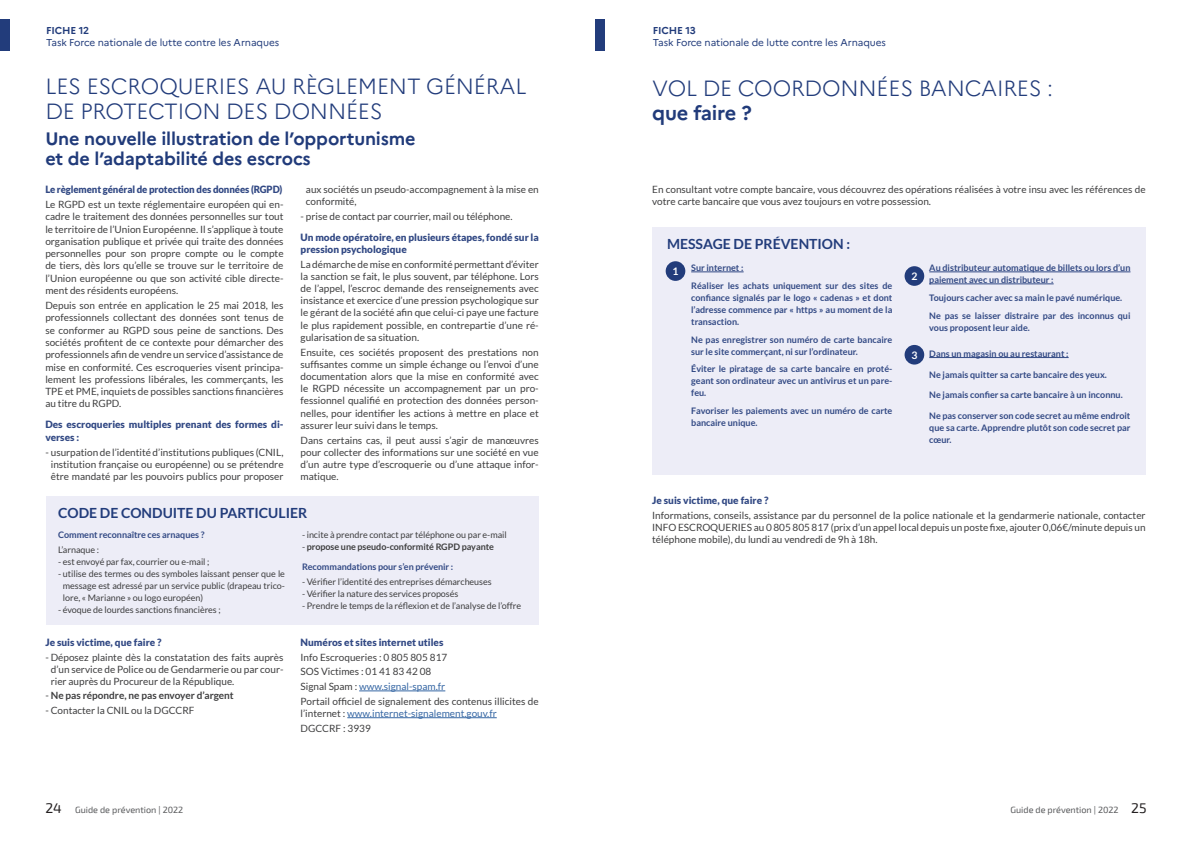
<style>
.page{position:relative;width:1191px;height:842px;background:#fff}
.page>*{position:absolute;margin:0;border:0;box-sizing:border-box;transform-origin:0 0}
.t1{font:300 22px/25.7px "Marianne";letter-spacing:-.01em;color:#223c7b}
.t2{font:700 20px "Marianne";letter-spacing:-.01em;color:#213b7a}
.t3{font:700 18px/20px "Marianne";letter-spacing:-.01em;color:#213b7a}
.t4{font:700 14px "Lato";color:#223c7b}
.t5{font:700 10.4px "Lato";color:#fff}
.t6{font:10px/12.3px "Lato";color:#3e3e3f;text-align:justify}
.t7{font:900 10px/12.3px "Lato";color:#324984}
.t8{font:10px "Marianne";letter-spacing:-.01em;color:#223c7b}
.t9{font:900 10px "Lato";color:#324984;scale:.96 1}
.t10{font:700 10px "Lato";color:#3e3e3f}
.t11{font:10px "Lato";color:#3667a4}
.t12{font:700 10px "Marianne";letter-spacing:-.01em;color:#223c7b}
.t13{font:700 9px/12px "Lato";color:#324984}
.t14{font:9px/12px "Lato";letter-spacing:-.005em;color:#3e3e3f;text-align:justify}
.t15{font:9px "Exo 2";color:#57585a}
.t16{font:700 9px "Lato";letter-spacing:-.005em;color:#3e3e3f}
.s1{font-weight:400}
.s2{color:#3e3e3f}
.s3{color:#3667a4}
.s4{font-size:14px;color:#231f20}
</style>
<div class="page">
<div style="left:0;top:20px;width:10px;height:31px;background:#223c7b"></div>
<div style="left:46px;top:496px;width:493px;height:129px;background:#ededf7"></div>
<hr style="left:359px;top:691px;width:86px;height:1px;background:#3667a4">
<hr style="left:347px;top:717px;width:150px;height:1px;background:#3667a4">
<div style="left:652px;top:227px;width:493px;height:248px;background:#ededf7"></div>
<hr style="left:691px;top:271px;width:52px;height:1px;background:#324984">
<hr style="left:929px;top:271px;width:201px;height:1px;background:#324984">
<hr style="left:929px;top:283px;width:124px;height:1px;background:#324984">
<hr style="left:929px;top:357px;width:139px;height:1px;background:#324984">
<div style="left:665px;top:261px;width:20px;height:20px;background:#223c7b;border-radius:50%"></div>
<div style="left:904px;top:266px;width:20px;height:20px;background:#223c7b;border-radius:50%"></div>
<div style="left:904px;top:345px;width:20px;height:20px;background:#223c7b;border-radius:50%"></div>
<div style="left:595px;top:20px;width:10px;height:31px;background:#223c7b"></div>
<p class="t12" style="left:46px;top:24px;width:45px">FICHE 12</p>
<p class="t8" style="left:46px;top:36px;width:234px">Task Force nationale de lutte contre les Arnaques</p>
<p class="t1" style="left:45px;top:73px;width:483px">LES ESCROQUERIES AU RÈGLEMENT GÉNÉRAL<br>DE PROTECTION DES DONNÉES</p>
<p class="t3" style="left:45px;top:129px;width:372px">Une nouvelle illustration de l’opportunisme et de l’adaptabilité des escrocs</p>
<p class="t9" style="left:45px;top:183px;width:248px">Le règlement général de protection des données (RGPD)</p>
<p class="t6" style="left:45px;top:198px;width:240px">Le RGPD est un texte réglementaire européen qui en&shy;cadre le traitement des données personnelles sur tout le territoire de l’Union Européenne. Il s’applique à toute organisation publique et privée qui traite des données personnelles pour son propre compte ou le compte de tiers, dès lors qu’elle se trouve sur le territoire de l’Union européenne ou que son activité cible directe&shy;ment des résidents européens.</p>
<p class="t6" style="left:45px;top:299px;width:240px">Depuis son entrée en application le 25 mai 2018, les professionnels collectant des données sont tenus de se conformer au RGPD sous peine de sanctions. Des sociétés profitent de ce contexte pour démarcher des professionnels afin de vendre un service d’assistance de mise en conformité. Ces escroqueries visent principa&shy;lement les professions libérales, les commerçants, les TPE et PME, inquiets de possibles sanctions financières au titre du RGPD.</p>
<p class="t7" style="left:45px;top:418px;width:240px">Des escroqueries multiples prenant des formes di&shy;verses :</p>
<p class="t6" style="left:45px;top:446px;width:240px;text-align:center">- usurpation de l’identité d’institutions publiques (CNIL, institution française ou européenne) ou se prétendre être mandaté par les pouvoirs publics pour proposer</p>
<p class="t6" style="left:306px;top:183px;width:234px">aux sociétés un pseudo-accompagnement à la mise en conformité,</p>
<p class="t6" style="left:300px;top:210px;width:214px">- prise de contact par courrier, mail ou téléphone.</p>
<p class="t7" style="left:300px;top:231px;width:240px">Un mode opératoire, en plusieurs étapes, fondé sur la pression psychologique</p>
<p class="t6" style="left:300px;top:258px;width:240px">La démarche de mise en conformité permettant d’éviter la sanction se fait, le plus souvent, par téléphone. Lors de l’appel, l’escroc demande des renseignements avec insistance et exercice d’une pression psychologique sur le gérant de la société afin que celui-ci paye une facture le plus rapidement possible, en contrepartie d’une ré&shy;gularisation de sa situation.</p>
<p class="t6" style="left:300px;top:346px;width:240px">Ensuite, ces sociétés proposent des prestations non suffisantes comme un simple échange ou l’envoi d’une documentation alors que la mise en conformité avec le RGPD nécessite un accompagnement par un pro&shy;fessionnel qualifié en protection des données person&shy;nelles, pour identifier les actions à mettre en place et assurer leur suivi dans le temps.</p>
<p class="t6" style="left:300px;top:434px;width:240px">Dans certains cas, il peut aussi s’agir de manœuvres pour collecter des informations sur une société en vue d’un autre type d’escroquerie ou d’une attaque infor&shy;matique.</p>
<p class="t4" style="left:58px;top:505px;width:251px">CODE DE CONDUITE DU PARTICULIER</p>
<p class="t13" style="left:58px;top:528px;width:148px">Comment reconnaître ces arnaques ?</p>
<p class="t14" style="left:58px;top:543px;width:43px">L’arnaque :</p>
<p class="t14" style="left:58px;top:555px;width:153px">- est envoyé par fax, courrier ou e-mail ;</p>
<p class="t14" style="left:63px;top:567px;width:224px;text-indent:-5px">- utilise des termes ou des symboles laissant penser que le message est adressé par un service public (drapeau trico&shy;lore, « Marianne » ou logo européen)</p>
<p class="t14" style="left:58px;top:603px;width:164px">- évoque de lourdes sanctions financières ;</p>
<p class="t7" style="left:45px;top:636px;width:118px">Je suis victime, que faire ?</p>
<p class="t6" style="left:51px;top:651px;width:234px;line-height:12px;text-indent:-5px">- Déposez plainte dès la constatation des faits auprès d’un service de Police ou de Gendarmerie ou par cour&shy;rier auprès du Procureur de la République.</p>
<p class="t10" style="left:45px;top:690px;width:190px"><span class="s1">-</span> Ne pas répondre, ne pas envoyer d’argent</p>
<p class="t6" style="left:45px;top:704px;width:151px">- Contacter la CNIL ou la DGCCRF</p>
<p class="t14" style="left:302px;top:528px;width:206px">- incite à prendre contact par téléphone ou par e-mail</p>
<p class="t16" style="left:302px;top:541px;width:193px"><span class="s1">-</span> propose une pseudo-conformité RGPD payante</p>
<p class="t13" style="left:302px;top:561px;width:153px">Recommandations pour s’en prévenir :</p>
<p class="t14" style="left:302px;top:576px;width:191px">- Vérifier l’identité des entreprises démarcheuses</p>
<p class="t14" style="left:302px;top:588px;width:158px">- Vérifier la nature des services proposés</p>
<p class="t14" style="left:302px;top:600px;width:221px">- Prendre le temps de la réflexion et de l’analyse de l’offre</p>
<p class="t7" style="left:300px;top:636px;width:144px">Numéros et sites internet utiles</p>
<p class="t6" style="left:300px;top:651px;width:148px">Info Escroqueries : 0 805 805 817</p>
<p class="t6" style="left:300px;top:665px;width:132px">SOS Victimes : 01 41 83 42 08</p>
<p class="t11" style="left:300px;top:681px;width:146px"><span class="s2">Signal Spam :</span> www.signal-spam.fr</p>
<p class="t6" style="left:300px;top:695px;width:240px;line-height:12px">Portail officiel de signalement des contenus illicites de l’internet : <span class="s3">www.internet-signalement.gouv.fr</span></p>
<p class="t6" style="left:300px;top:722px;width:72px">DGCCRF : 3939</p>
<p class="t12" style="left:653px;top:24px;width:44px">FICHE 13</p>
<p class="t8" style="left:653px;top:36px;width:234px">Task Force nationale de lutte contre les Arnaques</p>
<p class="t1" style="left:652px;top:75px;width:402px">VOL DE COORDONNÉES BANCAIRES :</p>
<p class="t2" style="left:652px;top:101px;width:101px">que faire ?</p>
<p class="t6" style="left:652px;top:183px;width:495px;line-height:12px">En consultant votre compte bancaire, vous découvrez des opérations réalisées à votre insu avec les références de votre carte bancaire que vous avez toujours en votre possession.</p>
<p class="t4" style="left:667px;top:236px;width:185px">MESSAGE DE PRÉVENTION :</p>
<p class="t5" style="left:672px;top:265px;width:8px">1</p>
<p class="t5" style="left:911px;top:270px;width:8px">2</p>
<p class="t13" style="left:929px;top:262px;width:203px">Au distributeur automatique de billets ou lors d’un paiement avec un distributeur :</p>
<p class="t13" style="left:929px;top:292px;width:194px">Toujours cacher avec sa main le pavé numérique.</p>
<p class="t13" style="left:929px;top:309px;width:203px">Ne pas se laisser distraire par des inconnus qui vous proposent leur aide.</p>
<p class="t13" style="left:929px;top:348px;width:141px">Dans un magasin ou au restaurant :</p>
<p class="t13" style="left:929px;top:368px;width:179px">Ne jamais quitter sa carte bancaire des yeux.</p>
<p class="t13" style="left:929px;top:389px;width:195px">Ne jamais confier sa carte bancaire à un inconnu.</p>
<p class="t13" style="left:929px;top:409px;width:203px;text-align:justify">Ne pas conserver son code secret au même endroit que sa carte. Apprendre plutôt son code secret par cœur.</p>
<p class="t13" style="left:691px;top:262px;width:54px">Sur internet :</p>
<p class="t13" style="left:691px;top:280px;width:203px;text-align:justify">Réaliser les achats uniquement sur des sites de confiance signalés par le logo « cadenas » et dont l’adresse commence par « https » au moment de la transaction.</p>
<p class="t13" style="left:691px;top:333px;width:203px">Ne pas enregistrer son numéro de carte bancaire sur le site commerçant, ni sur l’ordinateur.</p>
<p class="t13" style="left:691px;top:363px;width:203px;text-align:justify">Éviter le piratage de sa carte bancaire en proté&shy;geant son ordinateur avec un antivirus et un pare&shy;feu.</p>
<p class="t13" style="left:691px;top:405px;width:203px">Favoriser les paiements avec un numéro de carte bancaire unique.</p>
<p class="t5" style="left:911px;top:349px;width:8px">3</p>
<p class="t7" style="left:652px;top:494px;width:118px">Je suis victime, que faire ?</p>
<p class="t6" style="left:652px;top:510px;width:495px;line-height:12px">Informations, conseils, assistance par du personnel de la police nationale et la gendarmerie nationale, contacter INFO ESCROQUERIES au 0 805 805 817 (prix d’un appel local depuis un poste fixe, ajouter 0,06€/minute depuis un téléphone mobile), du lundi au vendredi de 9h à 18h.</p>
<p class="t15" style="left:45px;top:804px;width:139px"><span class="s4">24</span> Guide de prévention | 2022</p>
<p class="t15" style="left:1010px;top:804px;width:137px">Guide de prévention | 2022 <span class="s4">25</span></p>
</div>
